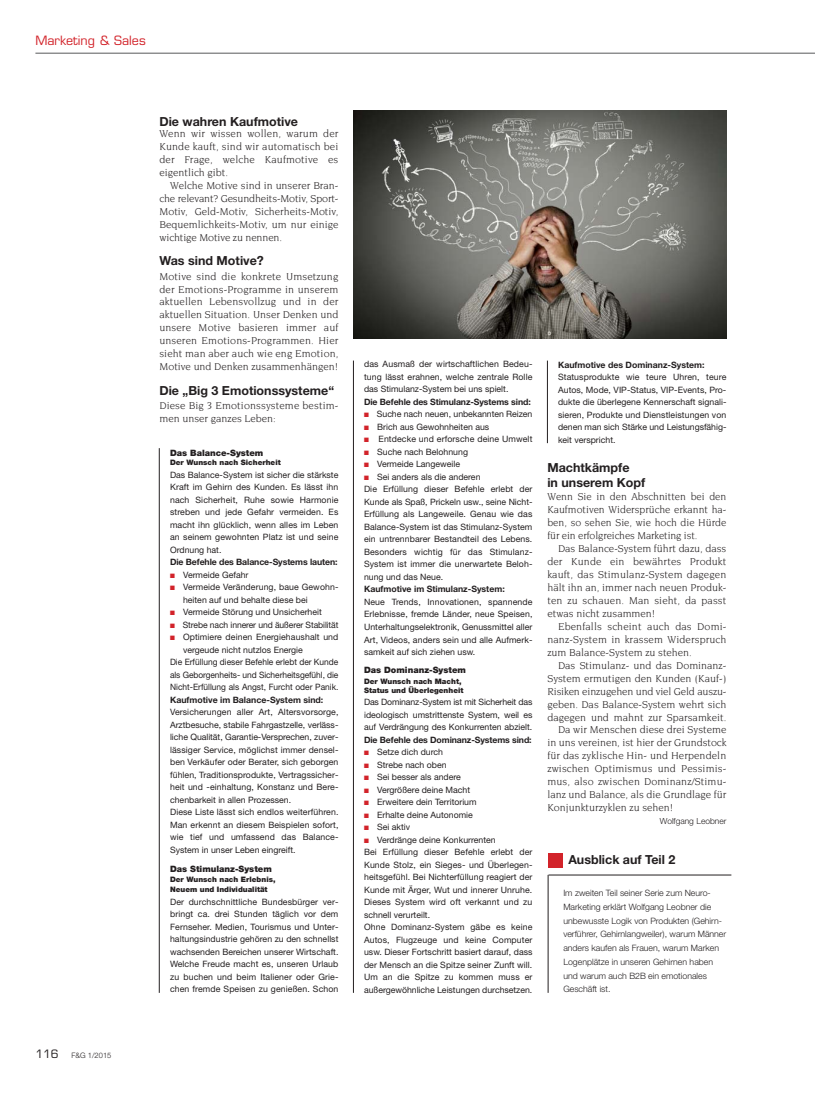
<style>
.page{position:relative;width:815px;height:1099px;background:#fff}
.page>*{position:absolute;margin:0;border:0;box-sizing:border-box;transform-origin:0 0}
.t1{font:700 12.5px/15px "Helvetica Neue";color:#231f20}
.t2{font:12.5px "Eurostile";color:#d2232a}
.t3{font:10.75px/13px "Novarese";color:#231f20;text-align:justify}
.t4{font:8.75px/12.5px "Helvetica Neue";color:#231f20;text-align:justify}
.t5{font:300 8.75px/13.8px "Helvetica Neue";color:#231f20}
.t6{font:700 8.75px "Helvetica Neue";letter-spacing:-.01em;color:#231f20}
.t7{font:8.75px "Helvetica Neue";color:#231f20;scale:.96 1}
.t8{font:900 8.75px "Helvetica Neue";color:#231f20}
.t9{font:300 8.38px "Helvetica Neue";color:#231f20}
.t10{font:900 7.5px/8.8px "Helvetica Neue";color:#231f20}
.t11{font:300 7.5px "Helvetica Neue";color:#231f20}
.s1{font-family:"Eurostile";font-weight:400;font-size:11.25px}
.s2{color:#d2232a}
</style>
<div class="page">
<hr style="left:35px;top:53px;width:780px;height:1px;background:#58595b">
<img style="left:353px;top:111px;width:373px;height:228px">
<hr style="left:159px;top:448px;width:1px;height:544px;background:#231f20">
<hr style="left:353px;top:360px;width:1px;height:632px;background:#231f20">
<hr style="left:547px;top:360px;width:1px;height:83px;background:#231f20">
<hr style="left:548px;top:874px;width:1px;height:118px;background:#231f20">
<hr style="left:549px;top:874px;width:182px;height:1px;background:#231f20">
<div style="left:549px;top:853px;width:14px;height:14px;background:#d2232a"></div>
<h1 class="t2" style="left:35px;top:35px;width:112px">Marketing &amp; Sales</h1>
<p class="t11" style="left:35px;top:1052px;width:77px"><span class="s1">116</span> F&amp;G 1/2015</p>
<h1 class="t1" style="left:159px;top:115px;width:140px">Die wahren Kaufmotive</h1>
<p class="t3" style="left:159px;top:127px;width:180px">Wenn wir wissen wollen, warum der Kunde kauft, sind wir automatisch bei der Frage, welche Kaufmotive es eigentlich gibt.</p>
<p class="t3" style="left:159px;top:179px;width:181px;text-indent:11px">Welche Motive sind in unserer Bran&shy;che relevant? Gesundheits-Motiv, Sport-Motiv, Geld-Motiv, Sicherheits-Motiv, Bequemlichkeits-Motiv, um nur einige wichtige Motive zu nennen.</p>
<h1 class="t1" style="left:159px;top:254px;width:106px">Was sind Motive?</h1>
<p class="t3" style="left:159px;top:270px;width:180px">Motive sind die konkrete Umsetzung der Emotions-Programme in unserem aktuellen Lebensvollzug und in der aktuellen Situation. Unser Denken und unsere Motive basieren immer auf unseren Emotions-Programmen. Hier sieht man aber auch wie eng Emotion, Motive und Denken zusammenhängen!</p>
<h1 class="t1" style="left:159px;top:384px;width:176px">Die „Big 3 Emotionssysteme“</h1>
<p class="t3" style="left:159px;top:400px;width:180px">Diese Big 3 Emotionssysteme bestim&shy;men unser ganzes Leben:</p>
<p class="t8" style="left:170px;top:449px;width:95px">Das Balance-System</p>
<p class="t10" style="left:170px;top:458px;width:112px">Der Wunsch nach Sicherheit</p>
<p class="t4" style="left:170px;top:469px;width:170px">Das Balance-System ist sicher die stärkste Kraft im Gehirn des Kunden. Es lässt ihn nach Sicherheit, Ruhe sowie Harmonie streben und jede Gefahr vermeiden. Es macht ihn glücklich, wenn alles im Leben an seinem gewohnten Platz ist und seine Ordnung hat.</p>
<p class="t6" style="left:170px;top:559px;width:169px">Die Befehle des Balance-Systems lauten:</p>
<p class="t4" style="left:170px;top:569px;width:80px"><span class="s2">■</span> Vermeide Gefahr</p>
<p class="t4" style="left:183px;top:581px;width:157px;text-indent:-13px"><span class="s2">■</span> Vermeide Veränderung, baue Gewohn&shy;heiten auf und behalte diese bei</p>
<p class="t4" style="left:170px;top:606px;width:153px"><span class="s2">■</span> Vermeide Störung und Unsicherheit</p>
<p class="t4" style="left:170px;top:619px;width:170px"><span class="s2">■</span> Strebe nach innerer und äußerer Stabilität</p>
<p class="t4" style="left:170px;top:631px;width:170px"><span class="s2">■</span> Optimiere deinen Energiehaushalt und</p>
<p class="t4" style="left:183px;top:644px;width:121px">vergeude nicht nutzlos Energie</p>
<p class="t7" style="left:170px;top:659px;width:177px">Die Erfüllung dieser Befehle erlebt der Kunde</p>
<p class="t7" style="left:170px;top:671px;width:177px">als Geborgenheits- und Sicherheitsgefühl, die</p>
<p class="t7" style="left:170px;top:684px;width:177px">Nicht-Erfüllung als Angst, Furcht oder Panik.</p>
<p class="t6" style="left:170px;top:696px;width:155px">Kaufmotive im Balance-System sind:</p>
<p class="t4" style="left:170px;top:706px;width:170px;text-align:left">Versicherungen aller Art, Altersvorsorge, Arztbesuche, stabile Fahrgastzelle, verläss&shy;liche Qualität, Garantie-Versprechen, zuver&shy;lässiger Service, möglichst immer densel&shy;ben Verkäufer oder Berater, sich geborgen fühlen, Traditionsprodukte, Vertragssicher&shy;heit und -einhaltung, Konstanz und Bere&shy;chenbarkeit in allen Prozessen.<br>Diese Liste lässt sich endlos weiterführen.<br>Man erkennt an diesem Beispielen sofort, wie tief und umfassend das Balance-System in unser Leben eingreift.</p>
<p class="t8" style="left:170px;top:866px;width:103px">Das Stimulanz-System</p>
<p class="t10" style="left:170px;top:875px;width:107px;line-height:10px">Der Wunsch nach Erlebnis,<br>Neuem und Individualität</p>
<p class="t4" style="left:170px;top:896px;width:170px">Der durchschnittliche Bundesbürger ver&shy;bringt ca. drei Stunden täglich vor dem Fernseher. Medien, Tourismus und Unter&shy;haltungsindustrie gehören zu den schnellst wachsenden Bereichen unserer Wirtschaft.<br>Welche Freude macht es, unseren Urlaub zu buchen und beim Italiener oder Grie&shy;chen fremde Speisen zu genießen. Schon</p>
<p class="t4" style="left:364px;top:359px;width:170px">das Ausmaß der wirtschaftlichen Bedeu&shy;tung lässt erahnen, welche zentrale Rolle das Stimulanz-System bei uns spielt.</p>
<p class="t6" style="left:364px;top:398px;width:168px">Die Befehle des Stimulanz-Systems sind:</p>
<p class="t4" style="left:364px;top:409px;width:170px"><span class="s2">■</span> Suche nach neuen, unbekannten Reizen</p>
<p class="t4" style="left:364px;top:421px;width:127px"><span class="s2">■</span> Brich aus Gewohnheiten aus</p>
<p class="t4" style="left:364px;top:434px;width:170px"><span class="s2">■</span> Entdecke und erforsche deine Umwelt</p>
<p class="t4" style="left:364px;top:446px;width:106px"><span class="s2">■</span> Suche nach Belohnung</p>
<p class="t4" style="left:364px;top:459px;width:98px"><span class="s2">■</span> Vermeide Langeweile</p>
<p class="t4" style="left:364px;top:471px;width:170px;text-align:left"><span class="s2">■</span> Sei anders als die anderen<br>Die Erfüllung dieser Befehle erlebt der Kunde als Spaß, Prickeln usw., seine Nicht-Erfüllung als Langeweile. Genau wie das Balance-System ist das Stimulanz-System ein untrennbarer Bestandteil des Lebens.<br>Besonders wichtig für das Stimulanz-System ist immer die unerwartete Beloh&shy;nung und das Neue.</p>
<p class="t6" style="left:364px;top:586px;width:142px">Kaufmotive im Stimulanz-System:</p>
<p class="t4" style="left:364px;top:596px;width:170px">Neue Trends, Innovationen, spannende Erlebnisse, fremde Länder, neue Speisen, Unterhaltungselektronik, Genussmittel aller Art, Videos, anders sein und alle Aufmerk&shy;samkeit auf sich ziehen usw.</p>
<p class="t8" style="left:364px;top:667px;width:103px">Das Dominanz-System</p>
<p class="t10" style="left:364px;top:677px;width:101px">Der Wunsch nach Macht,<br>Status und Überlegenheit</p>
<p class="t4" style="left:364px;top:696px;width:170px">Das Dominanz-System ist mit Sicherheit das ideologisch umstrittenste System, weil es auf Verdrängung des Konkurrenten abzielt.</p>
<p class="t6" style="left:364px;top:736px;width:169px">Die Befehle des Dominanz-Systems sind:</p>
<p class="t4" style="left:364px;top:746px;width:81px"><span class="s2">■</span> Setze dich durch</p>
<p class="t4" style="left:364px;top:759px;width:84px"><span class="s2">■</span> Strebe nach oben</p>
<p class="t4" style="left:364px;top:771px;width:98px"><span class="s2">■</span> Sei besser als andere</p>
<p class="t4" style="left:364px;top:784px;width:108px"><span class="s2">■</span> Vergrößere deine Macht</p>
<p class="t4" style="left:364px;top:796px;width:114px"><span class="s2">■</span> Erweitere dein Territorium</p>
<p class="t4" style="left:364px;top:809px;width:110px"><span class="s2">■</span> Erhalte deine Autonomie</p>
<p class="t4" style="left:364px;top:821px;width:48px"><span class="s2">■</span> Sei aktiv</p>
<p class="t4" style="left:364px;top:834px;width:170px;text-align:left"><span class="s2">■</span> Verdränge deine Konkurrenten<br>Bei Erfüllung dieser Befehle erlebt der Kunde Stolz, ein Sieges- und Überlegen&shy;heitsgefühl. Bei Nichterfüllung reagiert der Kunde mit Ärger, Wut und innerer Unruhe.<br>Dieses System wird oft verkannt und zu schnell verurteilt.<br>Ohne Dominanz-System gäbe es keine Autos, Flugzeuge und keine Computer usw. Dieser Fortschritt basiert darauf, dass der Mensch an die Spitze seiner Zunft will.<br>Um an die Spitze zu kommen muss er außergewöhnliche Leistungen durchsetzen.</p>
<p class="t6" style="left:558px;top:361px;width:148px">Kaufmotive des Dominanz-System:</p>
<p class="t4" style="left:558px;top:372px;width:170px">Statusprodukte wie teure Uhren, teure Autos, Mode, VIP-Status, VIP-Events, Pro&shy;dukte die überlegene Kennerschaft signali&shy;sieren, Produkte und Dienstleistungen von denen man sich Stärke und Leistungsfähig&shy;keit verspricht.</p>
<h1 class="t1" style="left:547px;top:461px;width:99px">Machtkämpfe<br>in unserem Kopf</h1>
<p class="t3" style="left:547px;top:490px;width:180px">Wenn Sie in den Abschnitten bei den Kaufmotiven Widersprüche erkannt ha - ben, so sehen Sie, wie hoch die Hürde für ein erfolgreiches Marketing ist.</p>
<p class="t3" style="left:547px;top:542px;width:180px;text-indent:11px">Das Balance-System führt dazu, dass der Kunde ein bewährtes Produkt kauft, das Stimulanz-System dagegen hält ihn an, immer nach neuen Produk&shy;ten zu schauen. Man sieht, da passt etwas nicht zusammen!</p>
<p class="t3" style="left:547px;top:620px;width:180px;text-indent:11px">Ebenfalls scheint auch das Domi&shy;nanz-System in krassem Widerspruch zum Balance-System zu stehen.</p>
<p class="t3" style="left:558px;top:659px;width:170px">Das Stimulanz- und das Dominanz-</p>
<p class="t3" style="left:547px;top:672px;width:180px">System ermutigen den Kunden (Kauf-)</p>
<p class="t3" style="left:547px;top:685px;width:180px">Risiken einzugehen und viel Geld auszu-</p>
<p class="t3" style="left:547px;top:698px;width:180px">geben. Das Balance-System wehrt sich</p>
<p class="t3" style="left:547px;top:711px;width:180px">dagegen und mahnt zur Sparsamkeit.</p>
<p class="t3" style="left:558px;top:724px;width:170px">Da wir Menschen diese drei Systeme</p>
<p class="t3" style="left:547px;top:737px;width:181px">in uns vereinen, ist hier der Grundstock</p>
<p class="t3" style="left:547px;top:750px;width:180px">für das zyklische Hin- und Herpendeln</p>
<p class="t3" style="left:547px;top:763px;width:180px">zwischen Optimismus und Pessimis -</p>
<p class="t3" style="left:547px;top:776px;width:180px">mus, also zwischen Dominanz/Stimu-</p>
<p class="t3" style="left:547px;top:789px;width:180px">lanz und Balance, als die Grundlage für</p>
<p class="t3" style="left:547px;top:802px;width:128px">Konjunkturzyklen zu sehen!</p>
<p class="t9" style="left:660px;top:817px;width:68px">Wolfgang Leobner</p>
<h1 class="t1" style="left:568px;top:853px;width:109px">Ausblick auf Teil 2</h1>
<p class="t5" style="left:563px;top:886px;width:164px">Im zweiten Teil seiner Serie zum Neuro-Marketing erklärt Wolfgang Leobner die unbewusste Logik von Produkten (Gehirn&shy;verführer, Gehirnlangweiler), warum Männer anders kaufen als Frauen, warum Marken Logenplätze in unseren Gehirnen haben und warum auch B2B ein emotionales Geschäft ist.</p>
</div>
